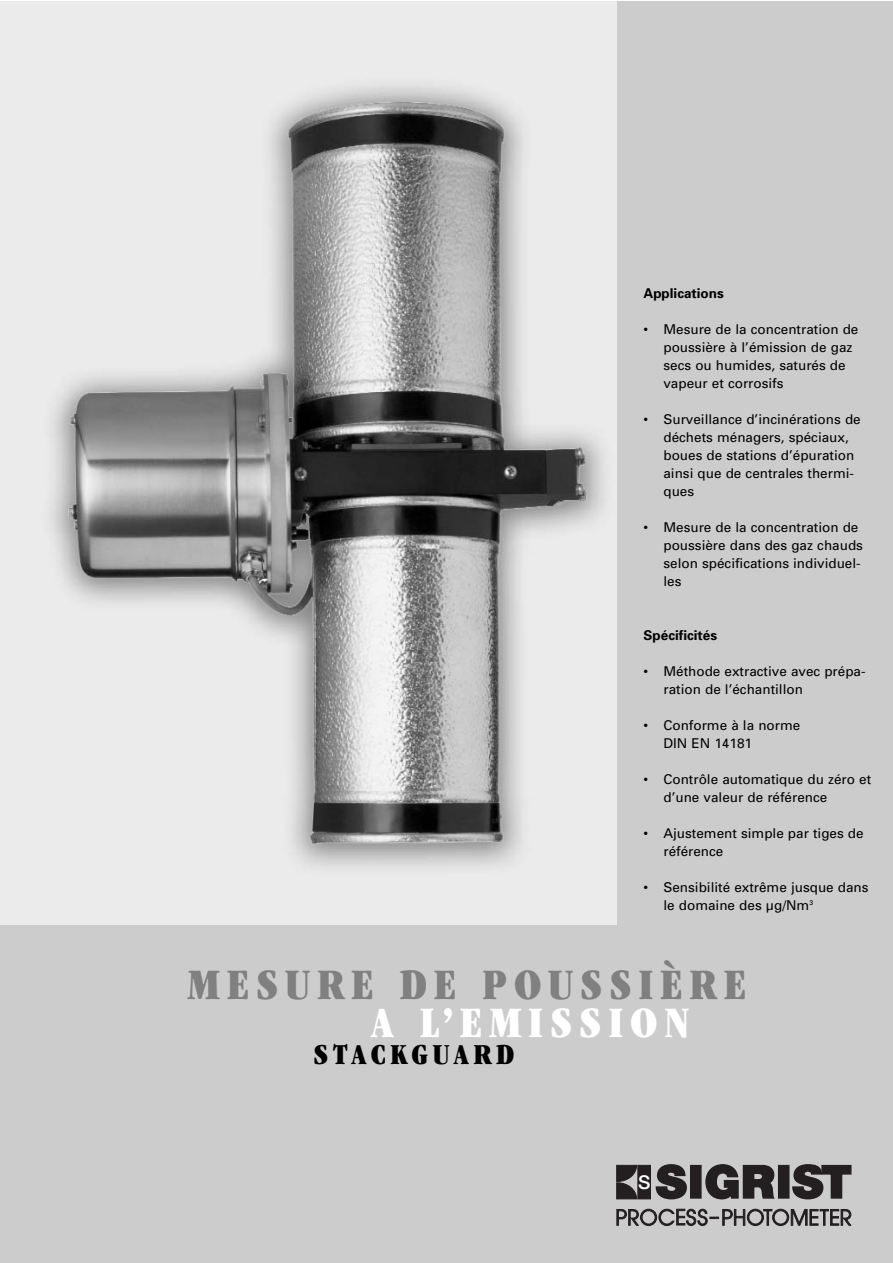
<style>
.page{position:relative;width:893px;height:1263px;background:#fff}
.page>*{position:absolute;margin:0;border:0;box-sizing:border-box;transform-origin:0 0}
.t1{font:ultra-condensed 45px "Garamond";letter-spacing:.15em;color:#808080}
.t2{font:ultra-condensed 45px "Garamond";letter-spacing:.15em;color:#fff}
.t3{font:ultra-condensed 30px "Garamond";letter-spacing:.15em;color:#000}
.t4{font:500 19.05px "Helvetica Neue";color:#fff}
.t5{font:13.5px/18px "Univers";color:#000}
.t6{font:700 13.5px "Univers";color:#000}
</style>
<div class="page">
<div style="left:0;top:1px;width:893px;height:1262px;background:#ccc"></div>
<svg style="left:616px;top:1208px;width:236px;height:18px"></svg>
<div style="left:638px;top:1165px;width:13px;height:34px;background:#231f20"></div>
<svg style="left:616px;top:1165px;width:21px;height:34px"></svg>
<svg style="left:655px;top:1164px;width:32px;height:36px"></svg>
<div style="left:690px;top:1165px;width:12px;height:34px;background:#231f20;border:1px solid #231f20"></div>
<svg style="left:705px;top:1164px;width:70px;height:36px"></svg>
<div style="left:778px;top:1165px;width:11px;height:34px;background:#231f20"></div>
<svg style="left:792px;top:1164px;width:60px;height:36px"></svg>
<img style="left:0;top:1px;width:617px;height:923px">
<p class="t6" style="left:644px;top:288px;width:82px">Applications</p>
<p class="t5" style="left:663px;top:321px;width:196px;text-indent:-20px">• Mesure de la concentration de poussière à l’émission de gaz secs ou humides, saturés de vapeur et corrosifs</p>
<p class="t5" style="left:663px;top:411px;width:199px;text-indent:-20px">• Surveillance d’incinérations de déchets ménagers, spéciaux, boues de stations d’épuration ainsi que de centrales thermi&shy;ques</p>
<p class="t5" style="left:663px;top:519px;width:201px;text-indent:-20px">• Mesure de la concentration de poussière dans des gaz chauds selon spécifications individuel&shy;les</p>
<p class="t6" style="left:644px;top:630px;width:75px">Spécificités</p>
<p class="t5" style="left:663px;top:663px;width:204px;text-indent:-20px">• Méthode extractive avec prépa&shy;ration de l’échantillon</p>
<p class="t5" style="left:663px;top:717px;width:138px;text-indent:-20px">• Conforme à la norme<br>DIN EN 14181</p>
<p class="t5" style="left:663px;top:771px;width:209px;text-indent:-20px">• Contrôle automatique du zéro et d’une valeur de référence</p>
<p class="t5" style="left:663px;top:825px;width:202px;text-indent:-20px">• Ajustement simple par tiges de référence</p>
<p class="t5" style="left:663px;top:879px;width:207px;text-indent:-20px">• Sensibilité extrême jusque dans le domaine des µg/Nm<sup>3</sup></p>
<h1 class="t1" style="left:188px;top:967px;width:560px">MESURE DE POUSSIÈRE</h1>
<h1 class="t2" style="left:371px;top:1005px;width:320px">A L’EMISSION</h1>
<h2 class="t3" style="left:313px;top:1043px;width:203px">STACKGUARD</h2>
<h3 class="t4" style="left:638px;top:1175px;width:14px">S</h3>
</div>
